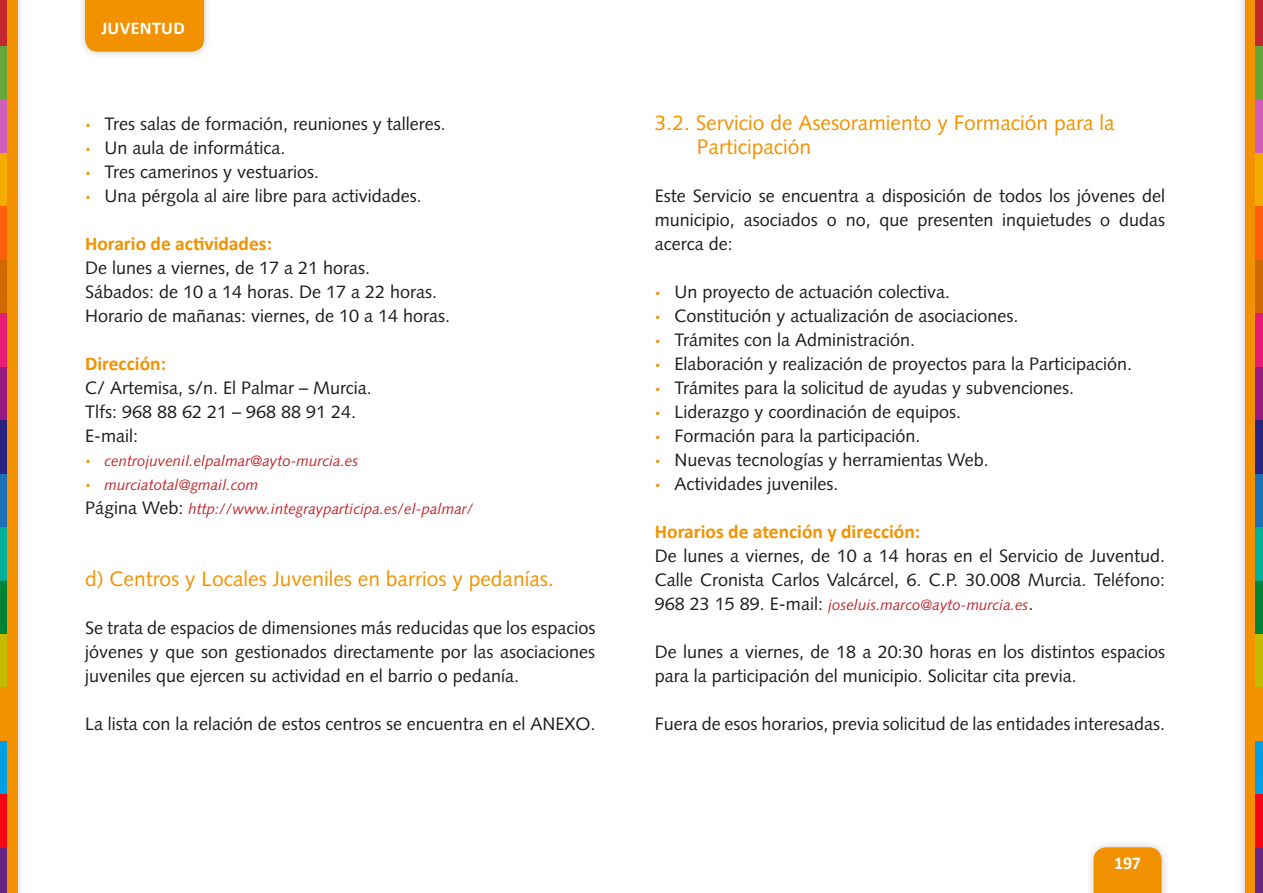
<style>
.page{position:relative;width:1263px;height:893px;background:#fff}
.page>*{position:absolute;margin:0;border:0;box-sizing:border-box;transform-origin:0 0}
.h4101{font:21px/24px "Syntax LT Std";color:#f39200}
.h4102{font:21px "Syntax LT Std";color:#f39200}
.h510{font:700 19.5px "Calibri";color:#f39200}
.tn_texto_normal{font:18px/24px "Syntax LT Std";color:#1d1d1b;text-align:justify}
.t1{font:700 18px "Calibri";letter-spacing:.02em;color:#fff}
.tn_texto_normal-2{font:italic 15px "Syntax LT Std";color:#c1272d}
.s1{font-weight:900;color:#f39200}
.s2{font-weight:900;font-style:normal;font-size:18px;color:#f39200}
.s3{font-style:normal;font-size:18px;color:#1d1d1b}
</style>
<div class="page">
<div style="left:1084px;top:838px;width:87px;height:55px;background:#000;opacity:.2"></div>
<div style="left:1093px;top:847px;width:68px;height:46px;background:#f39200"></div>
<div style="left:0;top:0;width:26px;height:893px;background:#000;opacity:.2"></div>
<div style="left:0;top:0;width:18px;height:893px;background:#f39200"></div>
<div style="left:1236px;top:0;width:27px;height:893px;background:#000;opacity:.2"></div>
<div style="left:1245px;top:0;width:18px;height:893px;background:#f39200"></div>
<div style="left:77px;top:0;width:135px;height:60px;background:#000;opacity:.2"></div>
<div style="left:85px;top:0;width:119px;height:52px;background:#f39200"></div>
<div style="left:1255px;top:0;width:8px;height:46px;background:#c1272d"></div>
<div style="left:1255px;top:46px;width:8px;height:54px;background:#65a63a"></div>
<div style="left:1255px;top:100px;width:8px;height:53px;background:#d05fba"></div>
<div style="left:1255px;top:153px;width:8px;height:54px;background:#f3ab00"></div>
<div style="left:1255px;top:207px;width:8px;height:53px;background:#ff5f0c"></div>
<div style="left:1255px;top:260px;width:8px;height:54px;background:#cf6800"></div>
<div style="left:1255px;top:314px;width:8px;height:53px;background:#e71d73"></div>
<div style="left:1255px;top:367px;width:8px;height:53px;background:#951b81"></div>
<div style="left:1255px;top:420px;width:8px;height:54px;background:#292380"></div>
<div style="left:1255px;top:474px;width:8px;height:53px;background:#1d71b8"></div>
<div style="left:1255px;top:527px;width:8px;height:54px;background:#00af9a"></div>
<div style="left:1255px;top:581px;width:8px;height:53px;background:#008233"></div>
<div style="left:1255px;top:634px;width:8px;height:54px;background:#c4bb00"></div>
<div style="left:1255px;top:741px;width:8px;height:54px;background:#009fe3"></div>
<div style="left:1255px;top:795px;width:8px;height:53px;background:#f40613"></div>
<div style="left:1255px;top:848px;width:8px;height:45px;background:#662483"></div>
<div style="left:0;top:0;width:7px;height:46px;background:#c1272d"></div>
<div style="left:0;top:46px;width:7px;height:54px;background:#65a63a"></div>
<div style="left:0;top:100px;width:7px;height:53px;background:#d05fba"></div>
<div style="left:0;top:153px;width:7px;height:54px;background:#f3ab00"></div>
<div style="left:0;top:207px;width:7px;height:53px;background:#ff5f0c"></div>
<div style="left:0;top:260px;width:7px;height:54px;background:#cf6800"></div>
<div style="left:0;top:314px;width:7px;height:53px;background:#e71d73"></div>
<div style="left:0;top:367px;width:7px;height:53px;background:#951b81"></div>
<div style="left:0;top:420px;width:7px;height:54px;background:#292380"></div>
<div style="left:0;top:474px;width:7px;height:53px;background:#1d71b8"></div>
<div style="left:0;top:527px;width:7px;height:54px;background:#00af9a"></div>
<div style="left:0;top:581px;width:7px;height:53px;background:#008233"></div>
<div style="left:0;top:634px;width:7px;height:54px;background:#c4bb00"></div>
<div style="left:0;top:741px;width:7px;height:54px;background:#009fe3"></div>
<div style="left:0;top:795px;width:7px;height:53px;background:#f40613"></div>
<div style="left:0;top:848px;width:7px;height:45px;background:#662483"></div>
<p class="t1" style="left:101px;top:16px;width:85px">JUVENTUD</p>
<p class="tn_texto_normal" style="left:85px;top:112px;width:362px"><span class="s1">·</span> Tres salas de formación, reuniones y talleres.</p>
<p class="tn_texto_normal" style="left:85px;top:136px;width:202px"><span class="s1">·</span> Un aula de informática.</p>
<p class="tn_texto_normal" style="left:85px;top:160px;width:236px"><span class="s1">·</span> Tres camerinos y vestuarios.</p>
<p class="tn_texto_normal" style="left:85px;top:184px;width:338px"><span class="s1">·</span> Una pérgola al aire libre para actividades.</p>
<p class="h510" style="left:85px;top:231px;width:188px">Horario de actividades:</p>
<p class="tn_texto_normal" style="left:85px;top:256px;width:287px">De lunes a viernes, de 17 a 21 horas.</p>
<p class="tn_texto_normal" style="left:85px;top:280px;width:354px">Sábados: de 10 a 14 horas. De 17 a 22 horas.</p>
<p class="tn_texto_normal" style="left:85px;top:304px;width:367px">Horario de mañanas: viernes, de 10 a 14 horas.</p>
<p class="h510" style="left:85px;top:351px;width:83px">Dirección:</p>
<p class="tn_texto_normal" style="left:85px;top:376px;width:288px">C/ Artemisa, s/n. El Palmar – Murcia.</p>
<p class="tn_texto_normal" style="left:85px;top:400px;width:273px">Tlfs: 968 88 62 21 – 968 88 91 24.</p>
<p class="tn_texto_normal" style="left:85px;top:424px;width:55px">E-mail:</p>
<p class="tn_texto_normal-2" style="left:85px;top:452px;width:275px"><span class="s2">·</span> centrojuvenil.elpalmar@ayto-murcia.es</p>
<p class="tn_texto_normal-2" style="left:85px;top:476px;width:175px"><span class="s2">·</span> murciatotal@gmail.com</p>
<p class="tn_texto_normal-2" style="left:85px;top:500px;width:390px"><span class="s3">Página Web:</span> http://www.integrayparticipa.es/el-palmar/</p>
<p class="h4102" style="left:85px;top:567px;width:470px">d) Centros y Locales Juveniles en barrios y pedanías.</p>
<p class="tn_texto_normal" style="left:85px;top:616px;width:512px">Se trata de espacios de dimensiones más reducidas que los espacios jóvenes y que son gestionados directamente por las asociaciones juveniles que ejercen su actividad en el barrio o pedanía.</p>
<p class="tn_texto_normal" style="left:85px;top:712px;width:512px">La lista con la relación de estos centros se encuentra en el ANEXO.</p>
<p class="h4101" style="left:697px;top:111px;width:419px;text-indent:-42px">3.2. Servicio de Asesoramiento y Formación para la<br>Participación</p>
<p class="tn_texto_normal" style="left:655px;top:184px;width:512px">Este Servicio se encuentra a disposición de todos los jóvenes del municipio, asociados o no, que presenten inquietudes o dudas acerca de:</p>
<p class="tn_texto_normal" style="left:655px;top:280px;width:297px"><span class="s1">·</span> Un proyecto de actuación colectiva.</p>
<p class="tn_texto_normal" style="left:655px;top:304px;width:365px"><span class="s1">·</span> Constitución y actualización de asociaciones.</p>
<p class="tn_texto_normal" style="left:655px;top:328px;width:262px"><span class="s1">·</span> Trámites con la Administración.</p>
<p class="tn_texto_normal" style="left:655px;top:352px;width:479px"><span class="s1">·</span> Elaboración y realización de proyectos para la Participación.</p>
<p class="tn_texto_normal" style="left:655px;top:376px;width:421px"><span class="s1">·</span> Trámites para la solicitud de ayudas y subvenciones.</p>
<p class="tn_texto_normal" style="left:655px;top:400px;width:308px"><span class="s1">·</span> Liderazgo y coordinación de equipos.</p>
<p class="tn_texto_normal" style="left:655px;top:424px;width:267px"><span class="s1">·</span> Formación para la participación.</p>
<p class="tn_texto_normal" style="left:655px;top:448px;width:335px"><span class="s1">·</span> Nuevas tecnologías y herramientas Web.</p>
<p class="tn_texto_normal" style="left:655px;top:472px;width:185px"><span class="s1">·</span> Actividades juveniles.</p>
<p class="h510" style="left:655px;top:519px;width:267px">Horarios de atención y dirección:</p>
<p class="tn_texto_normal" style="left:655px;top:544px;width:512px">De lunes a viernes, de 10 a 14 horas en el Servicio de Juventud.<br>Calle Cronista Carlos Valcárcel, 6. C.P. 30.008 Murcia. Teléfono:</p>
<p class="tn_texto_normal-2" style="left:655px;top:596px;width:380px"><span class="s3">968 23 15 89. E-mail:</span> joseluis.marco@ayto-murcia.es<span class="s3">.</span></p>
<p class="tn_texto_normal" style="left:655px;top:640px;width:512px">De lunes a viernes, de 18 a 20:30 horas en los distintos espacios para la participación del municipio. Solicitar cita previa.</p>
<p class="tn_texto_normal" style="left:655px;top:712px;width:512px">Fuera de esos horarios, previa solicitud de las entidades interesadas.</p>
<p class="t1" style="left:1114px;top:852px;width:28px">197</p>
</div>
